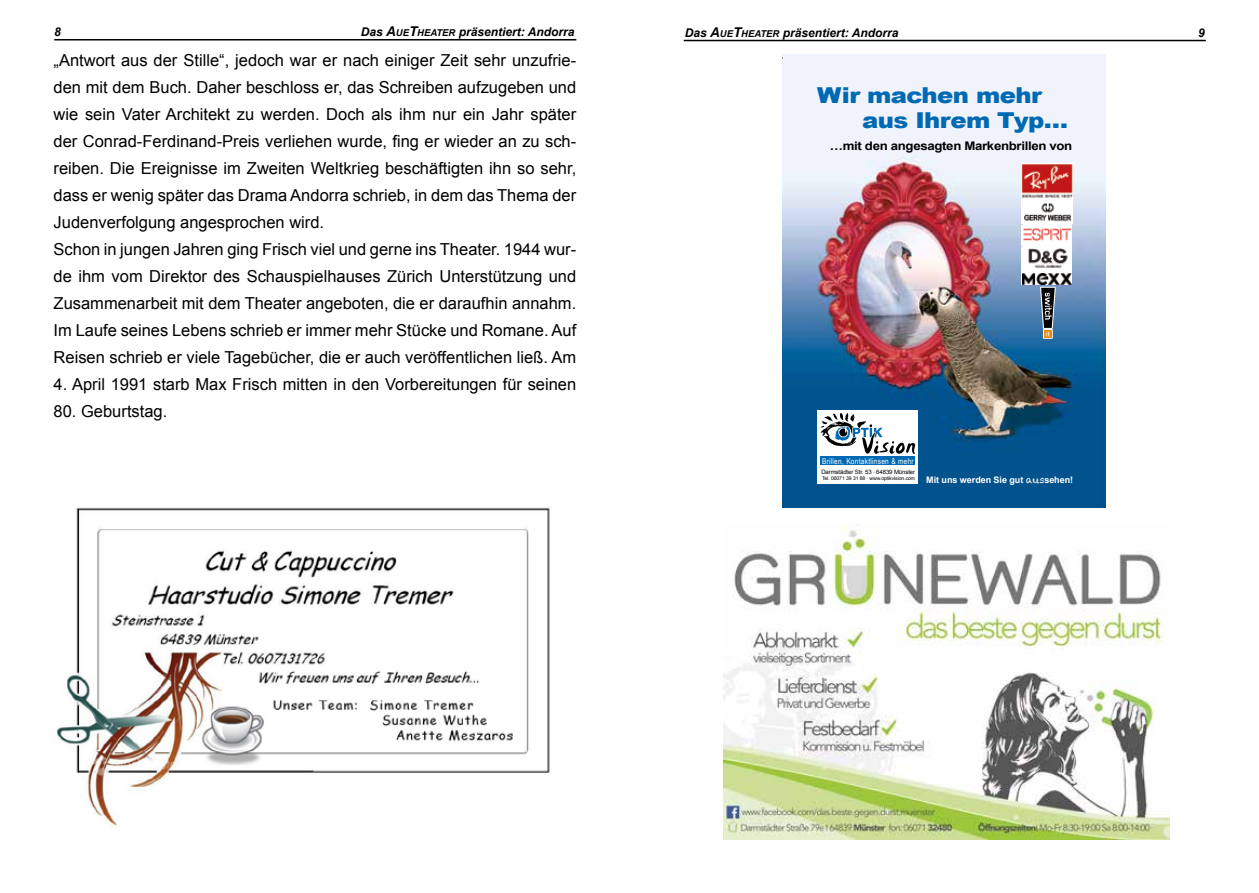
<style>
.page{position:relative;width:1259px;height:893px;background:#fff}
.page>*{position:absolute;margin:0;border:0;box-sizing:border-box;transform-origin:0 0}
.t1{font:900 21.9px/25.3px "Arial";letter-spacing:-.025em;color:#0069b4;scale:1.11 1}
.t2{font:16.5px/27px "Arial";color:#000}
.t3{font:italic 700 12px "Arial";color:#000}
.t4{font:700 11.85px "Arial";letter-spacing:-.025em;color:#000;scale:1.11 1}
.t5{font:700 9px "Arial";letter-spacing:-.005em;color:#fff}
.t6{font:7.95px "Arial Narrow";letter-spacing:.035em;color:#fff}
.t7{font:6px "Arial";letter-spacing:-.015em;color:#000}
.t8{font:5.1px "Arial";letter-spacing:-.01em;color:#000}
.s1{font-size:13.5px}
.s2{font-size:9.45px}
.s3{font-family:"Chalkduster";font-weight:400;font-size:10.05px;color:#e3e3e3}
</style>
<div class="page">
<hr style="left:54px;top:39px;width:522px;height:2px;background:#000">
<hr style="left:684px;top:40px;width:521px;height:1px;background:#000">
<img style="left:783px;top:54px;width:322px;height:454px">
<div style="left:817px;top:410px;width:101px;height:74px;background:#fff"></div>
<svg style="left:820px;top:413px;width:95px;height:41px"></svg>
<div style="left:820px;top:457px;width:95px;height:8px;background:#0069b4"></div>
<div style="left:1021px;top:225px;width:51px;height:20px;background:#fff"></div>
<img style="left:1023px;top:228px;width:48px;height:13px">
<div style="left:1021px;top:247px;width:51px;height:24px;background:#fff"></div>
<img style="left:1028px;top:248px;width:40px;height:20px">
<img style="left:1021px;top:163px;width:51px;height:36px">
<svg style="left:1021px;top:199px;width:51px;height:25px"></svg>
<div style="left:1021px;top:272px;width:51px;height:13px;background:#fff"></div>
<img style="left:1022px;top:273px;width:49px;height:12px">
<svg style="left:1040px;top:287px;width:15px;height:52px"></svg>
<svg style="left:782px;top:54px;width:6px;height:5px"></svg>
<svg style="left:782px;top:503px;width:6px;height:5px"></svg>
<svg style="left:1102px;top:54px;width:4px;height:5px"></svg>
<svg style="left:1102px;top:503px;width:4px;height:5px"></svg>
<img style="left:723px;top:525px;width:446px;height:315px">
<img style="left:56px;top:507px;width:494px;height:319px">
<p class="t3" style="left:54px;top:24px;width:8px">8</p>
<p class="t3" style="left:361px;top:24px;width:215px">Das <span class="s1">A</span><span class="s2">UE</span><span class="s1">T</span><span class="s2">HEATER</span> präsentiert: Andorra</p>
<p class="t3" style="left:685px;top:25px;width:215px">Das <span class="s1">A</span><span class="s2">UE</span><span class="s1">T</span><span class="s2">HEATER</span> präsentiert: Andorra</p>
<p class="t3" style="left:1198px;top:25px;width:8px">9</p>
<p class="t2" style="left:54px;top:47px;width:524px">„Antwort aus der Stille“, jedoch war er nach einiger Zeit sehr unzufrie&shy;den mit dem Buch. Daher beschloss er, das Schreiben aufzugeben und wie sein Vater Architekt zu werden. Doch als ihm nur ein Jahr später der Conrad-Ferdinand-Preis verliehen wurde, fing er wieder an zu sch&shy;reiben. Die Ereignisse im Zweiten Weltkrieg beschäftigten ihn so sehr, dass er wenig später das Drama Andorra schrieb, in dem das Thema der Judenverfolgung angesprochen wird.<br>Schon in jungen Jahren ging Frisch viel und gerne ins Theater. 1944 wur&shy;de ihm vom Direktor des Schauspielhauses Zürich Unterstützung und Zusammenarbeit mit dem Theater angeboten, die er daraufhin annahm.<br>Im Laufe seines Lebens schrieb er immer mehr Stücke und Romane. Auf Reisen schrieb er viele Tagebücher, die er auch veröffentlichen ließ. Am</p>
<p class="t2" style="left:54px;top:371px;width:524px">4. April 1991 starb Max Frisch mitten in den Vorbereitungen für seinen</p>
<p class="t2" style="left:54px;top:398px;width:115px">80. Geburtstag.</p>
<h1 class="t1" style="left:862px;top:82px;width:187px;text-indent:-45px">Wir machen mehr aus Ihrem Typ…</h1>
<p class="t4" style="left:830px;top:138px;width:220px">…mit den angesagten Markenbrillen von</p>
<p class="t6" style="left:822px;top:455px;width:93px">Brillen, Kontaktlinsen &amp; mehr</p>
<p class="t7" style="left:821px;top:468px;width:95px">Darmstädter Str. 53 . 64839 Münster</p>
<p class="t8" style="left:822px;top:475px;width:95px">Tel. 06071 39 31 88 . www.optikvision.com</p>
<p class="t5" style="left:926px;top:474px;width:148px">Mit uns werden Sie gut <span class="s3">aus</span>sehen!</p>
</div>
